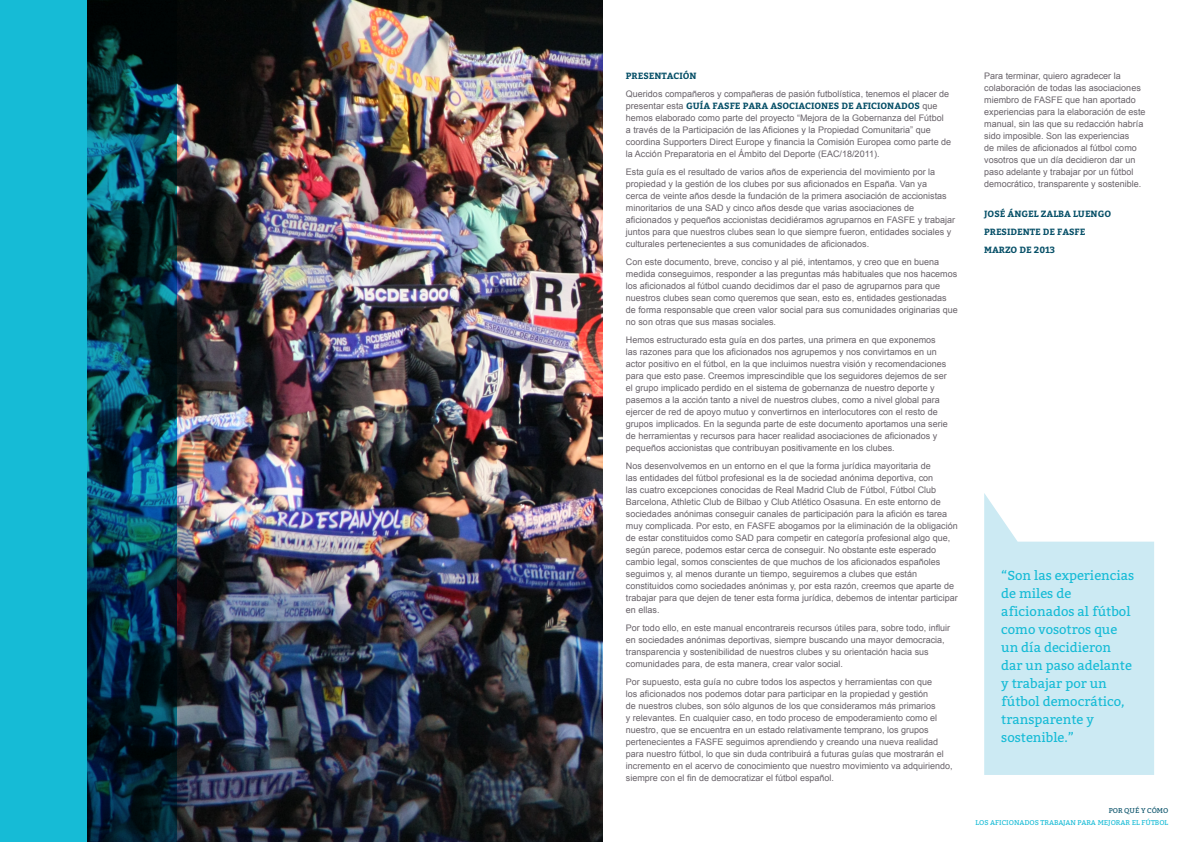
<style>
.page{position:relative;width:1191px;height:842px;background:#fff}
.page>*{position:absolute;margin:0;border:0;box-sizing:border-box;transform-origin:0 0}
.Subs_titles{font:13px/18px "Bitter";color:#16bbd6}
.Body_Copy{font:9px/12px "Arial";color:#686269}
.Body_Copy-2{font:700 9px "Bitter";color:#075068}
.t1{font:7px "Bitter";color:#16bbd6}
.t2{font:7px "Bitter";color:#075068}
.s1{font-family:"Bitter";font-weight:700;color:#075068}
</style>
<div class="page">
<div style="left:0;top:0;width:176px;height:842px;background:#16bbd6"></div>
<img style="left:87px;top:0;width:516px;height:842px">
<svg style="left:984px;top:493px;width:170px;height:282px;fill:#cceaf3"></svg>
<p class="Body_Copy-2" style="left:626px;top:70px;width:72px">PRESENTACIÓN</p>
<p class="Body_Copy" style="left:626px;top:88px;width:327px">Queridos compañeros y compañeras de pasión futbolística, tenemos el placer de presentar esta <span class="s1">GUÍA FASFE PARA ASOCIACIONES DE AFICIONADOS</span> que hemos elaborado como parte del proyecto “Mejora de la Gobernanza del Fútbol<br>a través de la Participación de las Aficiones y la Propiedad Comunitaria” que coordina Supporters Direct Europe y financia la Comisión Europea como parte de la Acción Preparatoria en el Ámbito del Deporte (EAC/18/2011).</p>
<p class="Body_Copy" style="left:626px;top:166px;width:331px">Esta guía es el resultado de varios años de experiencia del movimiento por la propiedad y la gestión de los clubes por sus aficionados en España. Van ya<br>cerca de veinte años desde la fundación de la primera asociación de accionistas minoritarios de una SAD y cinco años desde que varias asociaciones de aficionados y pequeños accionistas decidiéramos agruparnos en FASFE y trabajar juntos para que nuestros clubes sean lo que siempre fueron, entidades sociales y culturales pertenecientes a sus comunidades de aficionados.</p>
<p class="Body_Copy" style="left:626px;top:256px;width:333px">Con este documento, breve, conciso y al pié, intentamos, y creo que en buena medida conseguimos, responder a las preguntas más habituales que nos hacemos los aficionados al fútbol cuando decidimos dar el paso de agruparnos para que nuestros clubes sean como queremos que sean, esto es, entidades gestionadas de forma responsable que creen valor social para sus comunidades originarias que no son otras que sus masas sociales.</p>
<p class="Body_Copy" style="left:626px;top:334px;width:323px">Hemos estructurado esta guía en dos partes, una primera en que exponemos las razones para que los aficionados nos agrupemos y nos convirtamos en un actor positivo en el fútbol, en la que incluimos nuestra visión y recomendaciones para que esto pase. Creemos imprescindible que los seguidores dejemos de ser el grupo implicado perdido en el sistema de gobernanza de nuestro deporte y pasemos a la acción tanto a nivel de nuestros clubes, como a nivel global para ejercer de red de apoyo mutuo y convertirnos en interlocutores con el resto de grupos implicados. En la segunda parte de este documento aportamos una serie de herramientas y recursos para hacer realidad asociaciones de aficionados y pequeños accionistas que contribuyan positivamente en los clubes.</p>
<p class="Body_Copy" style="left:626px;top:460px;width:333px">Nos desenvolvemos en un entorno en el que la forma jurídica mayoritaria de<br>las entidades del fútbol profesional es la de sociedad anónima deportiva, con<br>las cuatro excepciones conocidas de Real Madrid Club de Fútbol, Fútbol Club Barcelona, Athletic Club de Bilbao y Club Atlético Osasuna. En este entorno de sociedades anónimas conseguir canales de participación para la afición es tarea muy complicada. Por esto, en FASFE abogamos por la eliminación de la obligación de estar constituidos como SAD para competir en categoría profesional algo que, según parece, podemos estar cerca de conseguir. No obstante este esperado cambio legal, somos conscientes de que muchos de los aficionados españoles seguimos y, al menos durante un tiempo, seguiremos a clubes que están constituidos como sociedades anónimas y, por esta razón, creemos que aparte de trabajar para que dejen de tener esta forma jurídica, debemos de intentar participar en ellas.</p>
<p class="Body_Copy" style="left:626px;top:622px;width:326px">Por todo ello, en este manual encontrareis recursos útiles para, sobre todo, influir en sociedades anónimas deportivas, siempre buscando una mayor democracia, transparencia y sostenibilidad de nuestros clubes y su orientación hacia sus comunidades para, de esta manera, crear valor social.</p>
<p class="Body_Copy" style="left:626px;top:676px;width:328px">Por supuesto, esta guía no cubre todos los aspectos y herramientas con que<br>los aficionados nos podemos dotar para participar en la propiedad y gestión<br>de nuestros clubes, son sólo algunos de los que consideramos más primarios<br>y relevantes. En cualquier caso, en todo proceso de empoderamiento como el nuestro, que se encuentra en un estado relativamente temprano, los grupos pertenecientes a FASFE seguimos aprendiendo y creando una nueva realidad para nuestro fútbol, lo que sin duda contribuirá a futuras guías que mostrarán el incremento en el acervo de conocimiento que nuestro movimiento va adquiriendo, siempre con el fin de democratizar el fútbol español.</p>
<p class="Body_Copy" style="left:984px;top:70px;width:163px">Para terminar, quiero agradecer la colaboración de todas las asociaciones miembro de FASFE que han aportado experiencias para la elaboración de este manual, sin las que su redacción habría sido imposible. Son las experiencias<br>de miles de aficionados al fútbol como vosotros que un día decidieron dar un paso adelante y trabajar por un fútbol democrático, transparente y sostenible.</p>
<p class="Body_Copy-2" style="left:984px;top:208px;width:129px">JOSÉ ÁNGEL ZALBA LUENGO</p>
<p class="Body_Copy-2" style="left:984px;top:226px;width:103px">PRESIDENTE DE FASFE</p>
<p class="Body_Copy-2" style="left:984px;top:244px;width:73px">MARZO DE 2013</p>
<p class="Subs_titles" style="left:1001px;top:567px;width:135px">“Son las experiencias de miles de aficionados al fútbol como vosotros que un día decidieron dar un paso adelante y trabajar por un fútbol democrático, transparente y sostenible.”</p>
<p class="t2" style="left:1108px;top:806px;width:61px">POR QUÉ Y CÓMO</p>
<p class="t1" style="left:975px;top:818px;width:194px">LOS AFICIONADOS TRABAJAN PARA MEJORAR EL FÚTBOL</p>
</div>
